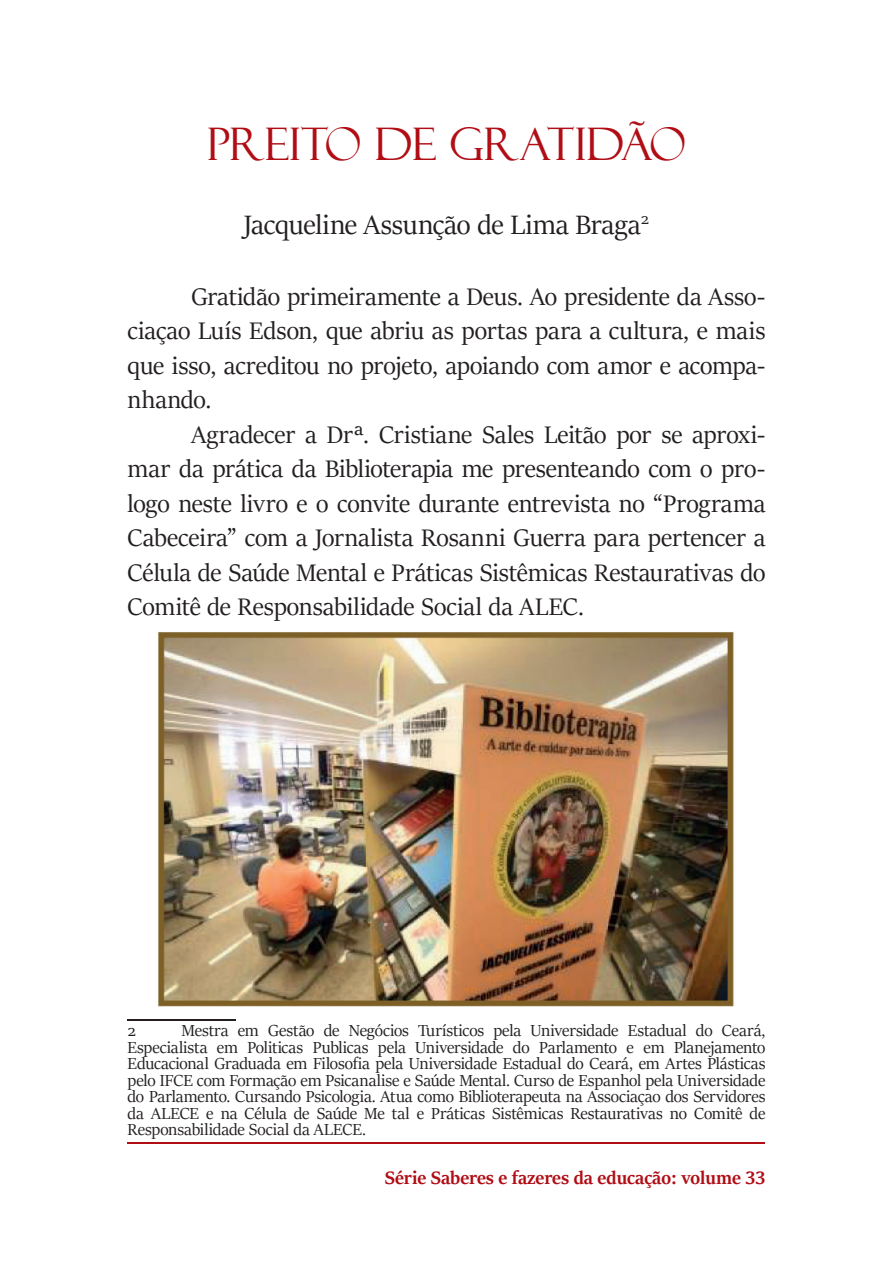
<style>
.page{position:relative;width:893px;height:1263px;background:#fff}
.page>*{position:absolute;margin:0;border:0;box-sizing:border-box;transform-origin:0 0}
.t1{font:45px "Felix Titling";letter-spacing:-.01em;color:#b00d15}
.t2{font:30px "Sitka Banner";letter-spacing:-.005em;color:#231f20}
.t3{font:27px/34.5px "Sitka Banner";color:#231f20;text-align:justify}
.t4{font:700 20.25px "Sitka Banner";color:#b00d15}
.t5{font:18px/16.5px "Sitka Banner";color:#231f20;text-align:justify}
</style>
<div class="page">
<hr style="left:128px;top:1142px;width:637px;height:2px;background:#b00d15">
<hr style="left:128px;top:1019px;width:108px;height:2px;background:#231f20">
<img style="left:158px;top:632px;width:576px;height:375px">
<h1 class="t1" style="left:207px;top:118px;width:481px">PREITO DE GRATIDÃO</h1>
<h2 class="t2" style="left:244px;top:204px;width:407px">Jacqueline Assunção de Lima Braga<sup>2</sup></h2>
<h3 class="t3" style="left:128px;top:278px;width:639px;text-indent:64px">Gratidão primeiramente a Deus. Ao presidente da Asso&shy;ciaçao Luís Edson, que abriu as portas para a cultura, e mais que isso, acreditou no projeto, apoiando com amor e acompa&shy;nhando.</h3>
<p class="t3" style="left:128px;top:416px;width:639px;text-indent:64px">Agradecer a Drª. Cristiane Sales Leitão por se aproxi&shy;mar da prática da Biblioterapia me presenteando com o pro&shy;logo neste livro e o convite durante entrevista no “Programa Cabeceira” com a Jornalista Rosanni Guerra para pertencer a Célula de Saúde Mental e Práticas Sistêmicas Restaurativas do Comitê de Responsabilidade Social da ALEC.</p>
<p class="t5" style="left:128px;top:1022px;width:639px;text-indent:54px">Mestra em Gestão de Negócios Turísticos pela Universidade Estadual do Ceará, Especialista em Politicas Publicas pela Universidade do Parlamento e em Planejamento Educacional Graduada em Filosofia pela Universidade Estadual do Ceará, em Artes Plásticas pelo IFCE com Formação em Psicanalise e Saúde Mental. Curso de Espanhol pela Universidade do Parlamento. Cursando Psicologia. Atua como Biblioterapeuta na Associaçao dos Servidores da ALECE e na Célula de Saúde Me tal e Práticas Sistêmicas Restaurativas no Comitê de Responsabilidade Social da ALECE.</p>
<p class="t5" style="left:128px;top:1022px;width:10px">2</p>
<p class="t4" style="left:385px;top:1164px;width:382px">Série Saberes e fazeres da educação: volume 33</p>
</div>
